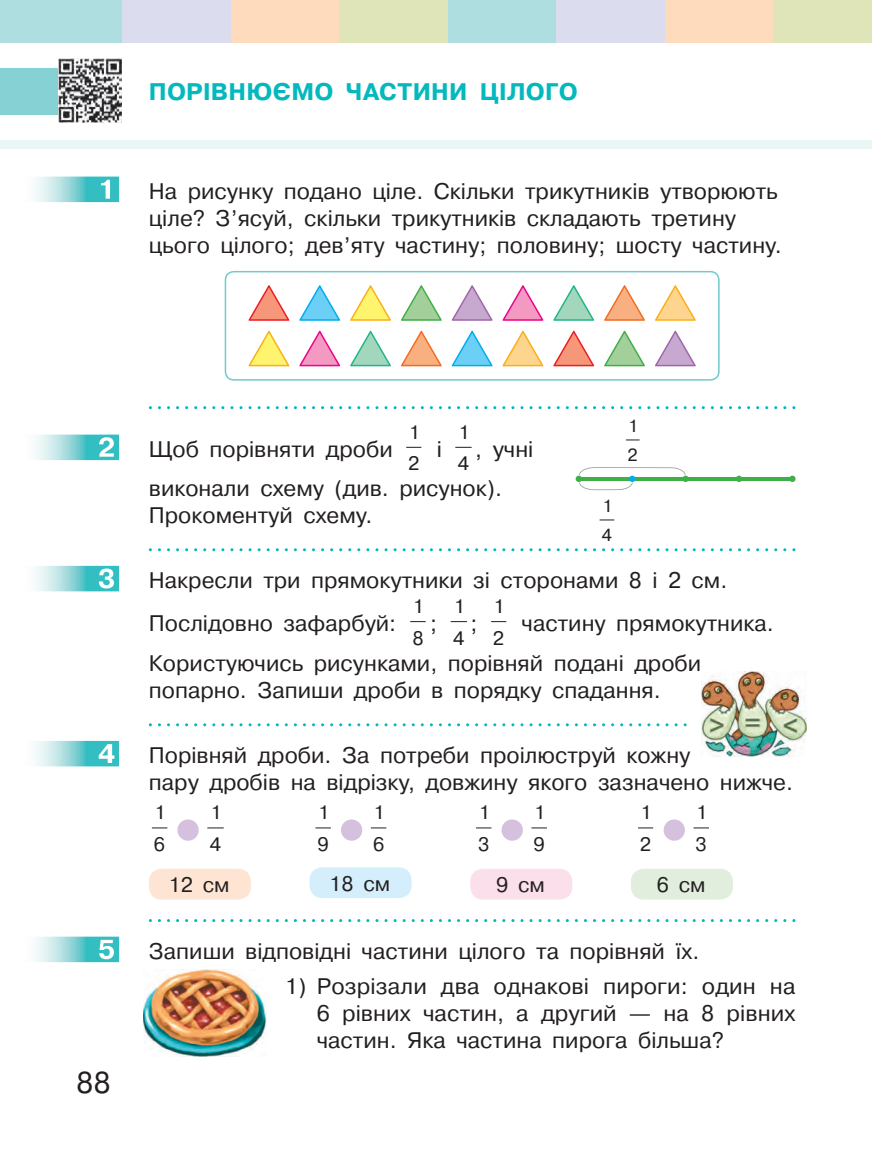
<style>
.page{position:relative;width:872px;height:1149px;background:#fff}
.page>*{position:absolute;margin:0;border:0;box-sizing:border-box;transform-origin:0 0}
.t1{font:30px "Pragmatica C";color:#231f20}
.t2{font:700 24px "Pragmatica C";letter-spacing:.01em;color:#03b9bd}
.t3{font:22.5px/27px "Pragmatica C";color:#231f20}
.t4{font:21px "Pragmatica C";color:#231f20}
.t5{font:19.5px/31.5px "Pragmatica C";color:#231f20}
.t6{font:17.55px/28.3px "Pragmatica C";color:#231f20}
</style>
<div class="page">
<div style="left:0;top:140px;width:872px;height:8px;background:#eaf6f6"></div>
<div style="left:0;top:68px;width:120px;height:47px;background:#85d1d4"></div>
<div style="left:0;top:0;width:123px;height:43px;background:#aedee0"></div>
<div style="left:123px;top:0;width:108px;height:43px;background:#dbddef"></div>
<div style="left:231px;top:0;width:108px;height:43px;background:#fddbbc"></div>
<div style="left:665px;top:0;width:108px;height:43px;background:#fddbbc"></div>
<div style="left:339px;top:0;width:109px;height:43px;background:#dfe5b9"></div>
<div style="left:773px;top:0;width:99px;height:43px;background:#dfe5b9"></div>
<div style="left:448px;top:0;width:108px;height:43px;background:#aedee0"></div>
<div style="left:556px;top:0;width:109px;height:43px;background:#dbddef"></div>
<svg style="left:149px;top:406px;width:646px;height:3px"></svg>
<svg style="left:149px;top:548px;width:646px;height:3px"></svg>
<svg style="left:149px;top:723px;width:538px;height:3px"></svg>
<svg style="left:149px;top:919px;width:646px;height:2px"></svg>
<svg style="left:225px;top:271px;width:494px;height:109px"></svg>
<svg style="left:406px;top:447px;width:15px;height:1px"></svg>
<svg style="left:455px;top:447px;width:16px;height:1px"></svg>
<svg style="left:410px;top:621px;width:16px;height:1px"></svg>
<svg style="left:451px;top:621px;width:16px;height:1px"></svg>
<svg style="left:491px;top:621px;width:15px;height:1px"></svg>
<svg style="left:152px;top:827px;width:15px;height:1px"></svg>
<div style="left:177px;top:819px;width:22px;height:21px;background:#d5c1dd;border-radius:50%"></div>
<svg style="left:207px;top:827px;width:17px;height:1px"></svg>
<svg style="left:315px;top:827px;width:16px;height:1px"></svg>
<div style="left:341px;top:819px;width:21px;height:21px;background:#d5c1dd;border-radius:50%"></div>
<svg style="left:371px;top:827px;width:15px;height:1px"></svg>
<svg style="left:476px;top:827px;width:15px;height:1px"></svg>
<div style="left:501px;top:819px;width:22px;height:21px;background:#d5c1dd;border-radius:50%"></div>
<svg style="left:531px;top:827px;width:16px;height:1px"></svg>
<svg style="left:638px;top:827px;width:15px;height:1px"></svg>
<div style="left:663px;top:819px;width:22px;height:21px;background:#d5c1dd;border-radius:50%"></div>
<svg style="left:693px;top:827px;width:16px;height:1px"></svg>
<div style="left:149px;top:868px;width:102px;height:31px;background:#fee5d3;border-radius:13px"></div>
<div style="left:470px;top:868px;width:102px;height:31px;background:#fbdfeb;border-radius:13px"></div>
<div style="left:309px;top:867px;width:102px;height:30px;background:#d4effb;border-radius:13px"></div>
<div style="left:631px;top:868px;width:102px;height:31px;background:#e1eedd;border-radius:13px"></div>
<img style="left:58px;top:59px;width:64px;height:63px">
<img style="left:36px;top:176px;width:83px;height:26px">
<img style="left:101px;top:180px;width:9px;height:19px">
<img style="left:36px;top:434px;width:83px;height:26px">
<img style="left:99px;top:437px;width:15px;height:19px">
<img style="left:36px;top:565px;width:83px;height:26px">
<img style="left:99px;top:568px;width:15px;height:20px">
<img style="left:702px;top:671px;width:104px;height:85px">
<img style="left:36px;top:740px;width:83px;height:26px">
<img style="left:99px;top:743px;width:15px;height:19px">
<img style="left:36px;top:936px;width:83px;height:25px">
<img style="left:99px;top:939px;width:15px;height:19px">
<img style="left:143px;top:969px;width:123px;height:86px">
<hr style="left:577px;top:477px;width:214px;height:3px;background:#40ae49">
<div style="left:789px;top:475px;width:6px;height:7px;background:#40ae49;border-radius:50%"></div>
<div style="left:736px;top:475px;width:6px;height:7px;background:#40ae49;border-radius:50%"></div>
<div style="left:629px;top:475px;width:6px;height:7px;background:#00aeef;border-radius:50%"></div>
<div style="left:682px;top:475px;width:7px;height:7px;background:#40ae49;border-radius:50%"></div>
<div style="left:575px;top:475px;width:7px;height:7px;background:#40ae49;border-radius:50%"></div>
<svg style="left:579px;top:482px;width:54px;height:8px"></svg>
<svg style="left:579px;top:467px;width:106px;height:8px"></svg>
<svg style="left:626px;top:439px;width:13px;height:1px"></svg>
<svg style="left:599px;top:519px;width:15px;height:1px"></svg>
<p class="t2" style="left:149px;top:79px;width:430px">ПОРІВНЮЄМО ЧАСТИНИ ЦІЛОГО</p>
<p class="t3" style="left:149px;top:177px;width:634px">На рисунку подано ціле. Скільки трикутників утворюють ціле? З’ясуй, скільки трикутників складають третину цього цілого; дев’яту частину; половину; шосту частину.</p>
<h1 class="t1" style="left:76px;top:1065px;width:36px">88</h1>
<p class="t5" style="left:408px;top:416px;width:14px">1<br>2</p>
<p class="t5" style="left:458px;top:416px;width:14px">1<br>4</p>
<p class="t3" style="left:149px;top:435px;width:245px">Щоб порівняти дроби</p>
<p class="t3" style="left:149px;top:429px;width:386px;line-height:39px;text-indent:326px">, учні виконали схему (див. рисунок).</p>
<p class="t3" style="left:149px;top:501px;width:225px">Прокоментуй схему.</p>
<p class="t3" style="left:436px;top:435px;width:7px">і</p>
<p class="t6" style="left:602px;top:492px;width:12px">1<br>4</p>
<p class="t6" style="left:627px;top:412px;width:12px">1<br>2</p>
<p class="t3" style="left:149px;top:558px;width:580px;line-height:43px">Накресли три прямокутники зі сторонами 8 і 2 см.<br>Послідовно зафарбуй:</p>
<p class="t5" style="left:412px;top:590px;width:13px">1<br>8</p>
<p class="t5" style="left:453px;top:590px;width:14px">1<br>4</p>
<p class="t5" style="left:493px;top:590px;width:14px">1<br>2</p>
<p class="t3" style="left:149px;top:603px;width:626px;line-height:39.8px;text-indent:373px">частину прямокутника.<br>Користуючись рисунками, порівняй подані дроби</p>
<p class="t3" style="left:149px;top:676px;width:513px">попарно. Запиши дроби в порядку спадання.</p>
<p class="t3" style="left:430px;top:609px;width:8px">;</p>
<p class="t3" style="left:470px;top:609px;width:8px">;</p>
<p class="t3" style="left:149px;top:741px;width:646px">Порівняй дроби. За потреби проілюструй кожну<br>пару дробів на відрізку, довжину якого зазначено нижче.</p>
<p class="t5" style="left:154px;top:796px;width:13px">1<br>6</p>
<p class="t5" style="left:210px;top:796px;width:14px">1<br>4</p>
<p class="t5" style="left:317px;top:796px;width:13px">1<br>9</p>
<p class="t5" style="left:373px;top:796px;width:13px">1<br>6</p>
<p class="t5" style="left:478px;top:796px;width:13px">1<br>3</p>
<p class="t5" style="left:533px;top:796px;width:13px">1<br>9</p>
<p class="t5" style="left:640px;top:796px;width:14px">1<br>2</p>
<p class="t5" style="left:695px;top:796px;width:13px">1<br>3</p>
<p class="t4" style="left:169px;top:873px;width:63px">12 см</p>
<p class="t4" style="left:329px;top:871px;width:63px">18 см</p>
<p class="t4" style="left:496px;top:873px;width:50px">9 см</p>
<p class="t4" style="left:657px;top:873px;width:50px">6 см</p>
<p class="t3" style="left:149px;top:937px;width:552px">Запиши відповідні частини цілого та порівняй їх.</p>
<p class="t3" style="left:317px;top:972px;width:480px;text-align:justify;text-indent:-32px">1) Розрізали два однакові пироги: один на 6 рівних частин, а другий — на 8 рівних частин. Яка частина пирога більша?</p>
</div>
